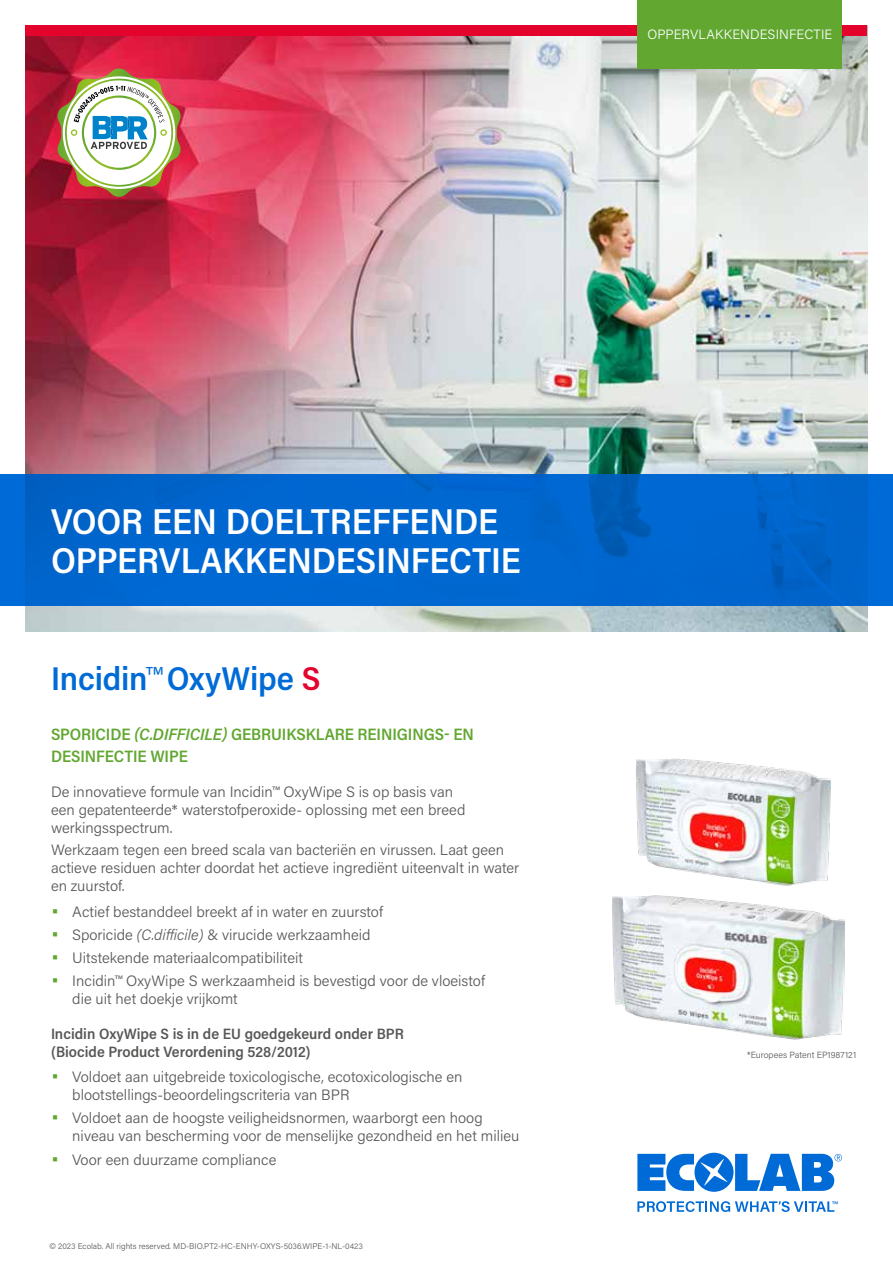
<style>
.page{position:relative;width:893px;height:1263px;background:#fff}
.page>*{position:absolute;margin:0;border:0;box-sizing:border-box;transform-origin:0 0}
.t1{font:600 36px/39px "Acumin Pro Semi Cond";letter-spacing:-.005em;color:#fff}
.t2{font:600 33px "Acumin Pro Semi Cond";letter-spacing:-.005em;color:#006bd7}
.t3{font:600 16.5px/21.6px "Acumin Pro Semi Cond";letter-spacing:-.005em;color:#61a730}
.t4{font:300 15px/18px "Acumin Pro";color:#575756}
.t5{font:600 15px/18px "Acumin Pro Semi Cond";color:#575756}
.t6{font:300 13.5px "Acumin Pro";letter-spacing:.01em;color:#fff}
.t7{font:300 9px "Acumin Pro";color:#575756}
.t8{font:300 8.25px "Acumin Pro";color:#575756}
.s1{font-family:"Acumin Pro";font-weight:300}
.s2{color:#e4032c}
.s3{font-style:italic}
.s4{font-size:22.5px;color:#61a730}
</style>
<div class="page">
<svg style="left:637px;top:1153px;width:205px;height:39px"></svg>
<svg style="left:637px;top:1201px;width:201px;height:11px"></svg>
<img style="left:636px;top:758px;width:195px;height:128px">
<img style="left:613px;top:896px;width:232px;height:144px">
<img style="left:26px;top:36px;width:841px;height:595px">
<div style="left:26px;top:26px;width:841px;height:10px;background:#e4032c"></div>
<svg style="left:0;top:474px;width:893px;height:132px;fill:#0067d0"></svg>
<div style="left:638px;top:0;width:204px;height:68px;background:#61a730"></div>
<svg style="left:56px;top:68px;width:126px;height:130px"></svg>
<p class="t6" style="left:647px;top:25px;width:186px">OPPERVLAKKENDESINFECTIE</p>
<h1 class="t1" style="left:51px;top:500px;width:471px">VOOR EEN DOELTREFFENDE<br>OPPERVLAKKENDESINFECTIE</h1>
<h2 class="t2" style="left:51px;top:655px;width:271px">Incidin<span class="s1">™</span>OxyWipe <span class="s2">S</span></h2>
<p class="t3" style="left:51px;top:723px;width:424px">SPORICIDE <span class="s3">(C.DIFFICILE)</span> GEBRUIKSKLARE REINIGINGS- EN<br>DESINFECTIE WIPE</p>
<p class="t4" style="left:51px;top:782px;width:416px">De innovatieve formule van Incidin™ OxyWipe S is op basis van een gepatenteerde* waterstofperoxide- oplossing met een breed werkingsspectrum.</p>
<p class="t4" style="left:51px;top:840px;width:470px">Werkzaam tegen een breed scala van bacteriën en virussen. Laat geen actieve residuen achter doordat het actieve ingrediënt uiteenvalt in water en zuurstof.</p>
<p class="t4" style="left:51px;top:902px;width:334px"><span class="s4">•</span> Actief bestanddeel breekt af in water en zuurstof</p>
<p class="t4" style="left:51px;top:925px;width:321px"><span class="s4">•</span> Sporicide <span class="s3">(C.difficile)</span> &amp; virucide werkzaamheid</p>
<p class="t4" style="left:51px;top:948px;width:254px"><span class="s4">•</span> Uitstekende materiaalcompatibiliteit</p>
<p class="t4" style="left:72px;top:971px;width:414px;text-indent:-21px"><span class="s4">•</span> Incidin™ OxyWipe S werkzaamheid is bevestigd voor de vloeistof die uit het doekje vrijkomt</p>
<p class="t5" style="left:51px;top:1024px;width:354px">Incidin OxyWipe S is in de EU goedgekeurd onder BPR (Biocide Product Verordening 528/2012)</p>
<p class="t4" style="left:72px;top:1067px;width:392px;text-indent:-21px"><span class="s4">•</span> Voldoet aan uitgebreide toxicologische, ecotoxicologische en blootstellings-beoordelingscriteria van BPR</p>
<p class="t4" style="left:72px;top:1108px;width:449px;text-indent:-21px"><span class="s4">•</span> Voldoet aan de hoogste veiligheidsnormen, waarborgt een hoog niveau van bescherming voor de menselijke gezondheid en het milieu</p>
<p class="t4" style="left:51px;top:1150px;width:227px"><span class="s4">•</span> Voor een duurzame compliance</p>
<p class="t8" style="left:49px;top:1240px;width:315px">© 2023 Ecolab. All rights reserved. MD-BIO.PT2-HC-ENHY-OXYS-5036.WIPE-1-NL-0423</p>
<p class="t7" style="left:747px;top:1049px;width:110px">*Europees Patent EP1987121</p>
</div>
